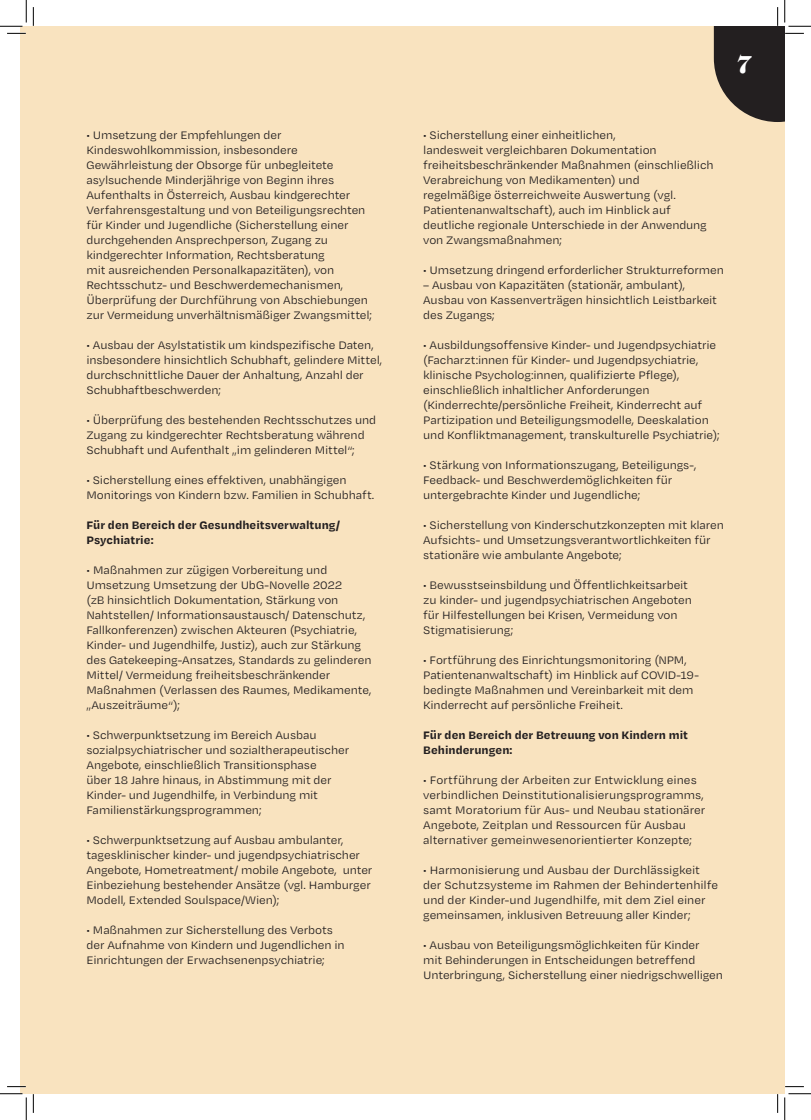
<style>
.page{position:relative;width:811px;height:1120px;background:#fff}
.page>*{position:absolute;margin:0;border:0;box-sizing:border-box;transform-origin:0 0}
.t1{font:900 25px "Temeraire Display";color:#fff}
.Headline__Black__90{font:12.5px/15px "Degular Text";letter-spacing:-.01em;color:#231f20}
.Headline__Black__90-2{font:700 12.5px/15px "Degular Text";letter-spacing:.005em;color:#231f20}
</style>
<div class="page">
<div style="left:20px;top:26px;width:765px;height:1067px;background:#f9e3bf"></div>
<svg style="left:7px;top:33px;width:19px;height:1px"></svg>
<svg style="left:33px;top:7px;width:1px;height:19px"></svg>
<svg style="left:33px;top:1093px;width:1px;height:19px"></svg>
<svg style="left:777px;top:1093px;width:1px;height:19px"></svg>
<hr style="left:0;top:1092px;width:22px;height:2px;background:#fff">
<svg style="left:0;top:0;width:27px;height:27px"></svg>
<svg style="left:0;top:1093px;width:27px;height:26px"></svg>
<svg style="left:714px;top:0;width:97px;height:122px"></svg>
<svg style="left:784px;top:1093px;width:27px;height:26px"></svg>
<p class="Headline__Black__90" style="left:86px;top:127px;width:287px">• Umsetzung der Empfehlungen der Kindeswohlkommission, insbesondere Gewährleistung der Obsorge für unbegleitete asylsuchende Minderjährige von Beginn ihres Aufenthalts in Österreich, Ausbau kindgerechter Verfahrensgestaltung und von Beteiligungsrechten für Kinder und Jugendliche (Sicherstellung einer durchgehenden Ansprechperson, Zugang zu kindgerechter Information, Rechtsberatung<br>mit ausreichenden Personalkapazitäten), von Rechtsschutz- und Beschwerdemechanismen, Überprüfung der Durchführung von Abschiebungen zur Vermeidung unverhältnismäßiger Zwangsmittel;</p>
<p class="Headline__Black__90" style="left:86px;top:337px;width:297px">• Ausbau der Asylstatistik um kindspezifische Daten, insbesondere hinsichtlich Schubhaft, gelindere Mittel, durchschnittliche Dauer der Anhaltung, Anzahl der Schubhaftbeschwerden;</p>
<p class="Headline__Black__90" style="left:86px;top:412px;width:291px">• Überprüfung des bestehenden Rechtsschutzes und<br>Zugang zu kindgerechter Rechtsberatung während<br>Schubhaft und Aufenthalt „im gelinderen Mittel“;</p>
<p class="Headline__Black__90" style="left:86px;top:472px;width:289px">• Sicherstellung eines effektiven, unabhängigen<br>Monitorings von Kindern bzw. Familien in Schubhaft.</p>
<p class="Headline__Black__90-2" style="left:86px;top:516px;width:255px">Für den Bereich der Gesundheitsverwaltung/<br>Psychiatrie:</p>
<p class="Headline__Black__90" style="left:86px;top:562px;width:287px">• Maßnahmen zur zügigen Vorbereitung und Umsetzung Umsetzung der UbG-Novelle 2022<br>(zB hinsichtlich Dokumentation, Stärkung von Nahtstellen/ Informationsaustausch/ Datenschutz, Fallkonferenzen) zwischen Akteuren (Psychiatrie, Kinder- und Jugendhilfe, Justiz), auch zur Stärkung des Gatekeeping-Ansatzes, Standards zu gelinderen Mittel/ Vermeidung freiheitsbeschränkender Maßnahmen (Verlassen des Raumes, Medikamente, „Auszeiträume“);</p>
<p class="Headline__Black__90" style="left:86px;top:727px;width:264px">• Schwerpunktsetzung im Bereich Ausbau sozialpsychiatrischer und sozialtherapeutischer Angebote, einschließlich Transitionsphase<br>über 18 Jahre hinaus, in Abstimmung mit der Kinder- und Jugendhilfe, in Verbindung mit Familienstärkungsprogrammen;</p>
<p class="Headline__Black__90" style="left:86px;top:832px;width:287px">• Schwerpunktsetzung auf Ausbau ambulanter, tagesklinischer kinder- und jugendpsychiatrischer Angebote, Hometreatment/ mobile Angebote, unter Einbeziehung bestehender Ansätze (vgl. Hamburger Modell, Extended Soulspace/Wien);</p>
<p class="Headline__Black__90" style="left:86px;top:922px;width:260px">• Maßnahmen zur Sicherstellung des Verbots der Aufnahme von Kindern und Jugendlichen in<br>Einrichtungen der Erwachsenenpsychiatrie;</p>
<h1 class="t1" style="left:737px;top:48px;width:16px">7</h1>
<p class="Headline__Black__90" style="left:423px;top:127px;width:292px">• Sicherstellung einer einheitlichen,<br>landesweit vergleichbaren Dokumentation freiheitsbeschränkender Maßnahmen (einschließlich Verabreichung von Medikamenten) und<br>regelmäßige österreichweite Auswertung (vgl.<br>Patientenanwaltschaft), auch im Hinblick auf deutliche regionale Unterschiede in der Anwendung von Zwangsmaßnahmen;</p>
<p class="Headline__Black__90" style="left:423px;top:262px;width:302px">• Umsetzung dringend erforderlicher Strukturreformen</p>
<p class="Headline__Black__90" style="left:423px;top:277px;width:295px">– Ausbau von Kapazitäten (stationär, ambulant),<br>Ausbau von Kassenverträgen hinsichtlich Leistbarkeit des Zugangs;</p>
<p class="Headline__Black__90" style="left:423px;top:337px;width:298px">• Ausbildungsoffensive Kinder- und Jugendpsychiatrie (Facharzt:innen für Kinder- und Jugendpsychiatrie, klinische Psycholog:innen, qualifizierte Pflege), einschließlich inhaltlicher Anforderungen (Kinderrechte/persönliche Freiheit, Kinderrecht auf Partizipation und Beteiligungsmodelle, Deeskalation und Konfliktmanagement, transkulturelle Psychiatrie);</p>
<p class="Headline__Black__90" style="left:423px;top:457px;width:275px">• Stärkung von Informationszugang, Beteiligungs-,<br>Feedback- und Beschwerdemöglichkeiten für untergebrachte Kinder und Jugendliche;</p>
<p class="Headline__Black__90" style="left:423px;top:517px;width:302px">• Sicherstellung von Kinderschutzkonzepten mit klaren<br>Aufsichts- und Umsetzungsverantwortlichkeiten für stationäre wie ambulante Angebote;</p>
<p class="Headline__Black__90" style="left:423px;top:577px;width:270px">• Bewusstseinsbildung und Öffentlichkeitsarbeit zu kinder- und jugendpsychiatrischen Angeboten für Hilfestellungen bei Krisen, Vermeidung von Stigmatisierung;</p>
<p class="Headline__Black__90" style="left:423px;top:652px;width:277px">• Fortführung des Einrichtungsmonitoring (NPM, Patientenanwaltschaft) im Hinblick auf COVID-19- bedingte Maßnahmen und Vereinbarkeit mit dem Kinderrecht auf persönliche Freiheit.</p>
<p class="Headline__Black__90-2" style="left:423px;top:726px;width:266px">Für den Bereich der Betreuung von Kindern mit<br>Behinderungen:</p>
<p class="Headline__Black__90" style="left:423px;top:772px;width:284px">• Fortführung der Arbeiten zur Entwicklung eines verbindlichen Deinstitutionalisierungsprogramms, samt Moratorium für Aus- und Neubau stationärer Angebote, Zeitplan und Ressourcen für Ausbau alternativer gemeinwesenorientierter Konzepte;</p>
<p class="Headline__Black__90" style="left:423px;top:862px;width:296px">• Harmonisierung und Ausbau der Durchlässigkeit der Schutzsysteme im Rahmen der Behindertenhilfe und der Kinder-und Jugendhilfe, mit dem Ziel einer gemeinsamen, inklusiven Betreuung aller Kinder;</p>
<p class="Headline__Black__90" style="left:423px;top:937px;width:301px">• Ausbau von Beteiligungsmöglichkeiten für Kinder<br>mit Behinderungen in Entscheidungen betreffend<br>Unterbringung, Sicherstellung einer niedrigschwelligen</p>
</div>
